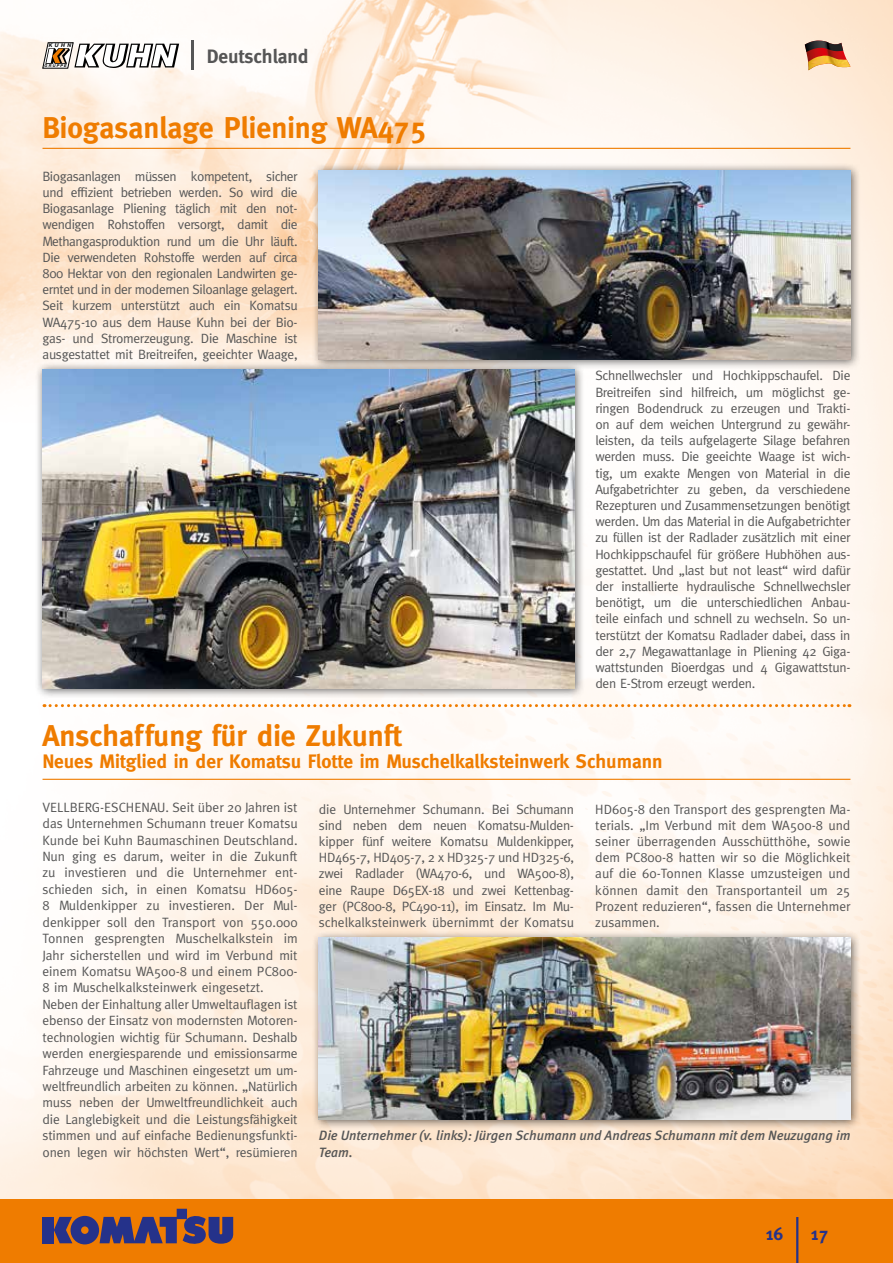
<style>
.page{position:relative;width:893px;height:1263px;background:#fff}
.page>*{position:absolute;margin:0;border:0;box-sizing:border-box;transform-origin:0 0}
.t1{font:700 30px "Meta";color:#ef7c00}
.t2{font:700 19.5px "Meta";color:#ef7c00}
.t3{font:700 19.5px "Meta";color:#565656}
.t4{font:700 18px "Meta";color:#25328a}
.t5{font:13.5px/16.2px "Meta";letter-spacing:-.01em;color:#565656;text-align:justify}
.t6{font:italic 13.5px/16.2px "Meta Medium LF";color:#565656}
.t7{font:italic 700 5.25px "Helvetica Neue";color:#000}
.t8{font:italic 700 3.9px "Helvetica Neue";letter-spacing:.28em;color:#000}
</style>
<div class="page">
<img style="left:0;top:0;width:893px;height:1199px">
<div style="left:0;top:1199px;width:893px;height:64px;background:#ef7c00"></div>
<div style="left:43px;top:1217px;width:11px;height:26px;background:#25328a"></div>
<svg style="left:54px;top:1209px;width:179px;height:36px"></svg>
<hr style="left:796px;top:1217px;width:2px;height:46px;background:#25328a">
<hr style="left:43px;top:148px;width:807px;height:1px;background:#ef7c00">
<hr style="left:43px;top:779px;width:807px;height:1px;background:#ef7c00">
<img style="left:805px;top:41px;width:45px;height:29px">
<img style="left:805px;top:41px;width:38px;height:11px">
<img style="left:808px;top:56px;width:42px;height:14px">
<hr style="left:192px;top:41px;width:2px;height:29px;background:#565656">
<svg style="left:43px;top:43px;width:136px;height:25px"></svg>
<div style="left:311px;top:163px;width:550px;height:206px;background:#000;opacity:.6"></div>
<img style="left:319px;top:170px;width:531px;height:189px">
<div style="left:35px;top:362px;width:550px;height:337px;background:#000;opacity:.6"></div>
<img style="left:43px;top:370px;width:531px;height:318px">
<div style="left:311px;top:930px;width:550px;height:200px;background:#000;opacity:.6"></div>
<img style="left:319px;top:938px;width:531px;height:181px">
<svg style="left:44px;top:704px;width:806px;height:3px"></svg>
<p class="t7" style="left:49px;top:42px;width:24px">KUHN</p>
<p class="t8" style="left:45px;top:64px;width:24px">GRUPPE</p>
<h2 class="t3" style="left:207px;top:45px;width:103px">Deutschland</h2>
<h1 class="t1" style="left:43px;top:111px;width:385px">Biogasanlage Pliening WA475</h1>
<p class="t5" style="left:43px;top:168px;width:257px">Biogasanlagen müssen kompetent, sicher und effizient betrieben werden. So wird die Biogasanlage Pliening täglich mit den not&shy;wendigen Rohstoffen versorgt, damit die Methangasproduktion rund um die Uhr läuft.<br>Die verwendeten Rohstoffe werden auf circa 800 Hektar von den regionalen Landwirten ge&shy;erntet und in der modernen Siloanlage gelagert.<br>Seit kurzem unterstützt auch ein Komatsu WA475-10 aus dem Hause Kuhn bei der Bio&shy;gas- und Stromerzeugung. Die Maschine ist ausgestattet mit Breitreifen, geeichter Waage,</p>
<p class="t5" style="left:595px;top:367px;width:257px">Schnellwechsler und Hochkippschaufel. Die Breitreifen sind hilfreich, um möglichst ge&shy;ringen Bodendruck zu erzeugen und Trakti&shy;on auf dem weichen Untergrund zu gewähr&shy;leisten, da teils aufgelagerte Silage befahren werden muss. Die geeichte Waage ist wich&shy;tig, um exakte Mengen von Material in die Aufgabetrichter zu geben, da verschiedene Rezepturen und Zusammensetzungen benötigt werden. Um das Material in die Aufgabetrichter zu füllen ist der Radlader zusätzlich mit einer Hochkippschaufel für größere Hubhöhen aus&shy;gestattet. Und „last but not least“ wird dafür der installierte hydraulische Schnellwechsler benötigt, um die unterschiedlichen Anbau&shy;teile einfach und schnell zu wechseln. So un&shy;terstützt der Komatsu Radlader dabei, dass in der 2,7 Megawattanlage in Pliening 42 Giga&shy;wattstunden Bioerdgas und 4 Gigawattstun&shy;den E-Strom erzeugt werden.</p>
<h1 class="t1" style="left:43px;top:719px;width:361px">Anschaffung für die Zukunft</h1>
<h2 class="t2" style="left:43px;top:750px;width:621px">Neues Mitglied in der Komatsu Flotte im Muschelkalksteinwerk Schumann</h2>
<p class="t5" style="left:43px;top:799px;width:257px;text-align:left">VELLBERG-ESCHENAU. Seit über 20 Jahren ist das Unternehmen Schumann treuer Komatsu Kunde bei Kuhn Baumaschinen Deutschland.<br>Nun ging es darum, weiter in die Zukunft zu investieren und die Unternehmer ent&shy;schieden sich, in einen Komatsu HD605- 8 Muldenkipper zu investieren. Der Mul&shy;denkipper soll den Transport von 550.000<br>Tonnen gesprengten Muschelkalkstein im Jahr sicherstellen und wird im Verbund mit einem Komatsu WA500-8 und einem PC800- 8 im Muschelkalksteinwerk eingesetzt.<br>Neben der Einhaltung aller Umweltauflagen ist ebenso der Einsatz von modernsten Motoren&shy;technologien wichtig für Schumann. Deshalb werden energiesparende und emissionsarme Fahrzeuge und Maschinen eingesetzt um um&shy;weltfreundlich arbeiten zu können. „Natürlich muss neben der Umweltfreundlichkeit auch die Langlebigkeit und die Leistungsfähigkeit stimmen und auf einfache Bedienungsfunkti&shy;onen legen wir höchsten Wert“, resümieren</p>
<p class="t5" style="left:319px;top:801px;width:257px">die Unternehmer Schumann. Bei Schumann sind neben dem neuen Komatsu-Mulden&shy;kipper fünf weitere Komatsu Muldenkipper, HD465-7, HD405-7, 2 x HD325-7 und HD325-6, zwei Radlader (WA470-6, und WA500-8), eine Raupe D65EX-18 und zwei Kettenbag&shy;ger (PC800-8, PC490-11), im Einsatz. Im Mu&shy;schelkalksteinwerk übernimmt der Komatsu</p>
<p class="t5" style="left:595px;top:801px;width:257px">HD605-8 den Transport des gesprengten Ma&shy;terials. „Im Verbund mit dem WA500-8 und seiner überragenden Ausschütthöhe, sowie dem PC800-8 hatten wir so die Möglichkeit auf die 60-Tonnen Klasse umzusteigen und können damit den Transportanteil um 25<br>Prozent reduzieren“, fassen die Unternehmer zusammen.</p>
<p class="t6" style="left:319px;top:1127px;width:533px">Die Unternehmer (v. links): Jürgen Schumann und Andreas Schumann mit dem Neuzugang im<br>Team.</p>
<h3 class="t4" style="left:765px;top:1223px;width:19px">16</h3>
<h3 class="t4" style="left:811px;top:1223px;width:19px">17</h3>
</div>
